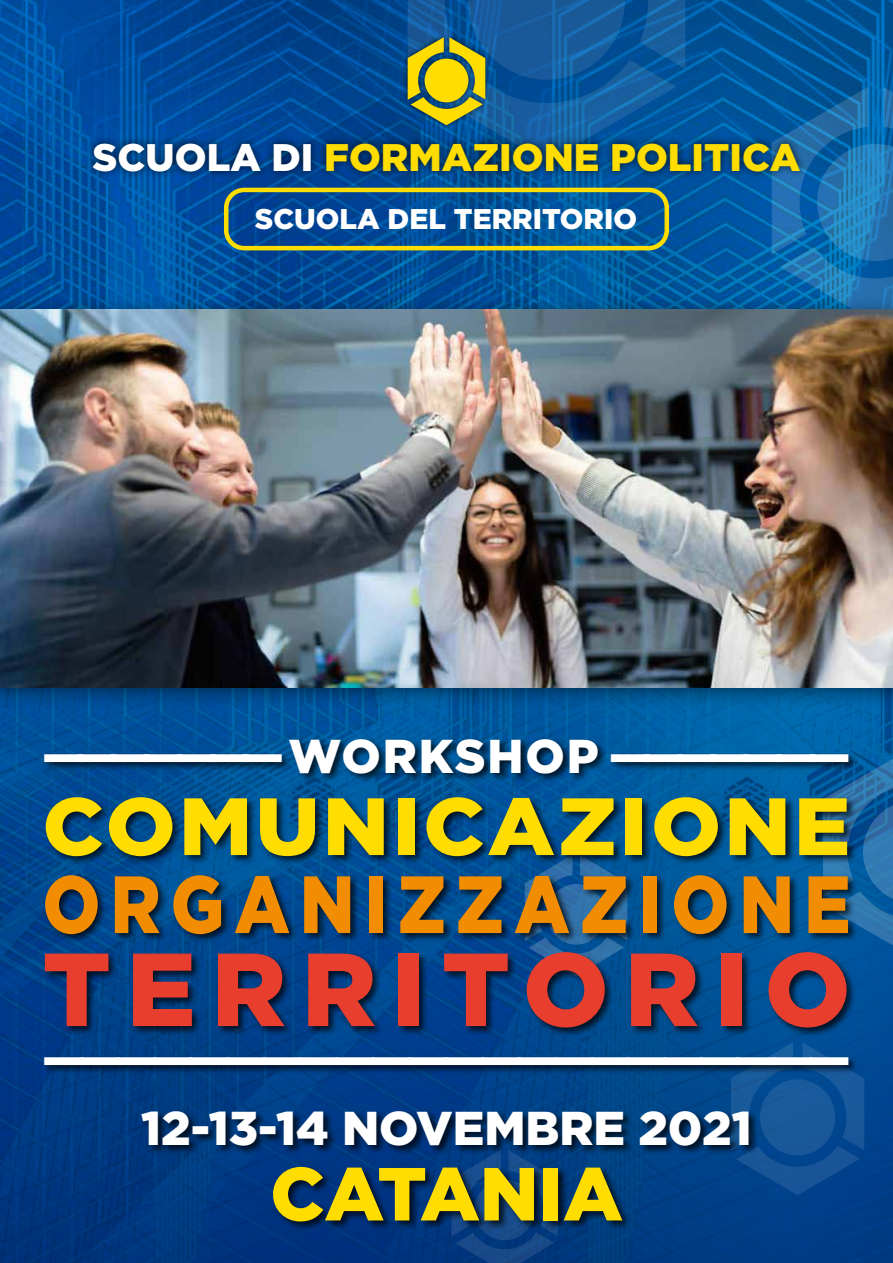
<style>
.page{position:relative;width:893px;height:1263px;background:#fff}
.page>*{position:absolute;margin:0;border:0;box-sizing:border-box;transform-origin:0 0}
.t1{font:900 103.5px "Gotham";letter-spacing:.155em;color:#e83e2e}
.t2{font:900 81px "Gotham";letter-spacing:.145em;color:#f28c00;scale:.86 1}
.t3{font:900 81px "Gotham";letter-spacing:.04em;color:#fd0;scale:1.04 1}
.t4{font:900 75px "Gotham";letter-spacing:-.005em;color:#fd0}
.t5{font:900 47.4px "Gotham";color:#fff}
.t6{font:900 38.4px "Gotham";color:#fd0}
.t7{font:900 28.5px "Gotham";color:#fff}
.s1{color:#fff}
</style>
<div class="page">
<img style="left:0;top:0;width:893px;height:1263px">
<svg style="left:772px;top:87px;width:121px;height:208px;background:#1770b0"></svg>
<svg style="left:451px;top:1231px;width:107px;height:32px;background:#0c3f81"></svg>
<svg style="left:731px;top:1042px;width:133px;height:153px;background:#105195"></svg>
<svg style="left:859px;top:750px;width:34px;height:208px;background:#1c69a6"></svg>
<div style="left:403px;top:33px;width:87px;height:97px;background:#000;opacity:.75"></div>
<svg style="left:408px;top:0;width:277px;height:135px;background:#29678c"></svg>
<div style="left:85px;top:135px;width:722px;height:45px;background:#000;opacity:.75"></div>
<div style="left:140px;top:1109px;width:618px;height:122px;background:#000;opacity:.75"></div>
<div style="left:224px;top:188px;width:445px;height:62px;border:4px solid #fd0;border-radius:18px"></div>
<div style="left:42px;top:737px;width:817px;height:338px;background:#000;opacity:.75"></div>
<div style="left:0;top:295px;width:893px;height:415px;background:#000;opacity:.5"></div>
<img style="left:0;top:309px;width:893px;height:378px">
<p class="t6" style="left:93px;top:135px;width:709px"><span class="s1">SCUOLA DI</span> FORMAZIONE POLITICA</p>
<p class="t7" style="left:255px;top:203px;width:384px">SCUOLA DEL TERRITORIO</p>
<p class="t5" style="left:43px;top:729px;width:809px">——————— W O R K S H O P ———————</p>
<h2 class="t3" style="left:43px;top:779px;width:778px">COMUNICAZIONE</h2>
<h2 class="t2" style="left:43px;top:857px;width:941px">ORGANIZZAZIONE</h2>
<h1 class="t1" style="left:43px;top:929px;width:810px">TERRITORIO</h1>
<p class="t5" style="left:43px;top:1031px;width:809px">——————————————————————</p>
<p class="t5" style="left:141px;top:1101px;width:612px">12-13-14 NOVEMBRE 2021</p>
<h3 class="t4" style="left:270px;top:1150px;width:354px">CATANIA</h3>
</div>
